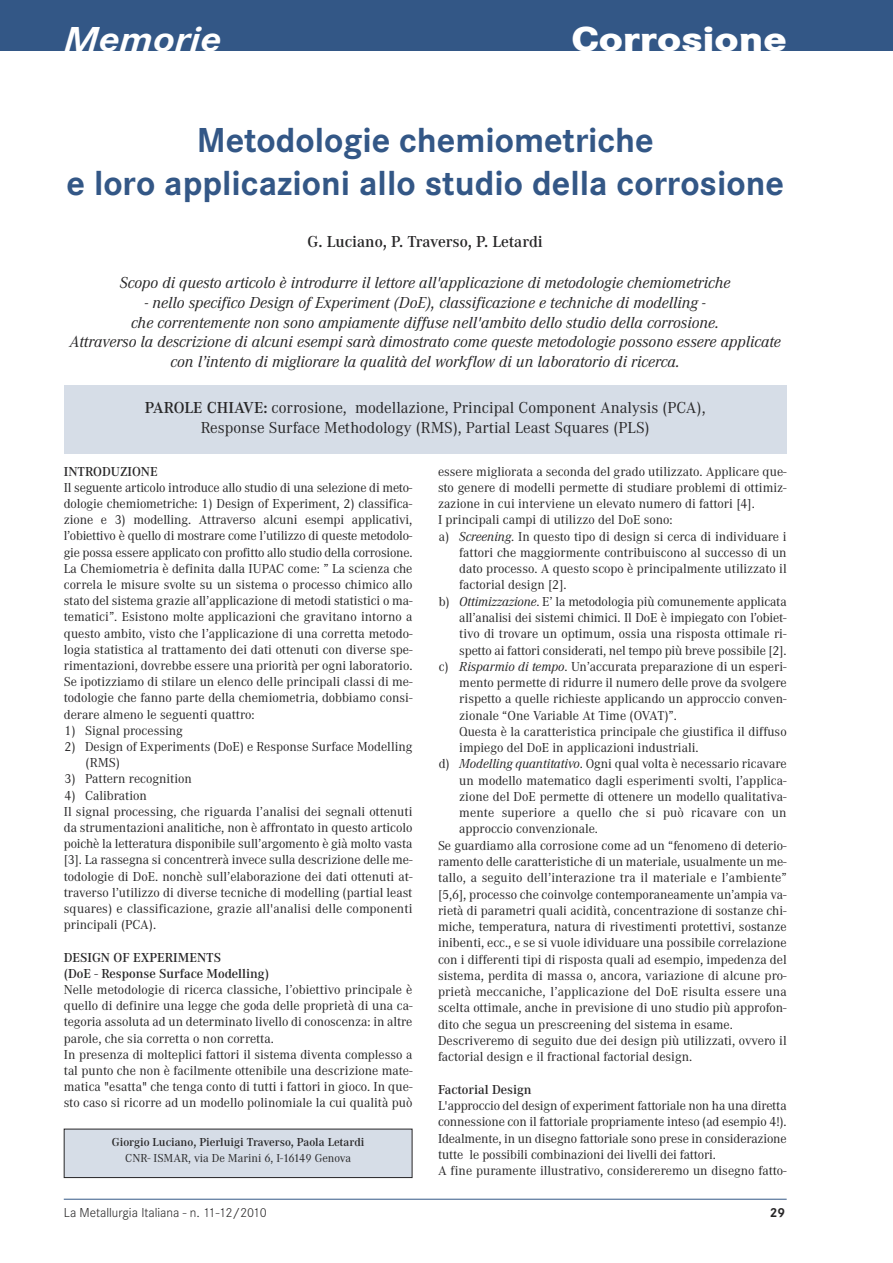
<style>
.page{position:relative;width:893px;height:1263px;background:#fff}
.page>*{position:absolute;margin:0;border:0;box-sizing:border-box;transform-origin:0 0}
.t1{font:700 36px/43.2px "Corporate S";color:#335786;text-align:center}
.t2{font:800 36px "Corporate S";color:#fff;scale:1.14 1}
.t3{font:italic 700 36px "Corporate S";color:#fff;scale:1.14 1}
.t4{font:italic 16.5px/19.8px "Corporate A";color:#272627;text-align:center}
.t5{font:16.5px/19.8px "Corporate A";color:#272627;text-align:center}
.t6{font:600 16.5px "Corporate A";color:#272627}
.t7{font:13.5px/16.2px "Corporate A";color:#272627}
.t8{font:600 13.5px/16.2px "Corporate A";color:#272627}
.t9{font:300 13.5px "Corporate S";color:#272627}
.t10{font:700 13.5px "Corporate S";color:#272627}
.t11{font:600 12px "Corporate A";color:#272627}
.t12{font:12px "Corporate A";color:#272627}
.s1{font-weight:600}
.s2{font-style:italic}
</style>
<div class="page">
<div style="left:0;top:0;width:893px;height:51px;background:#335786"></div>
<hr style="left:64px;top:1199px;width:723px;height:1px;background:#335786">
<div style="left:64px;top:1129px;width:348px;height:48px;background:#d6dde7"></div>
<div style="left:64px;top:1129px;width:348px;height:49px;border:1px solid #272627"></div>
<div style="left:64px;top:385px;width:723px;height:68px;background:#d6dde7"></div>
<h1 class="t3" style="left:64px;top:18px;width:140px">Memorie</h1>
<h1 class="t2" style="left:571px;top:18px;width:190px">Corrosione</h1>
<h1 class="t1" style="left:66px;top:118px;width:719px">Metodologie chemiometriche<br>e loro applicazioni allo studio della corrosione</h1>
<p class="t6" style="left:308px;top:231px;width:237px">G. Luciano, P. Traverso, P. Letardi</p>
<p class="t4" style="left:120px;top:272px;width:612px">Scopo di questo articolo è introdurre il lettore all'applicazione di metodologie chemiometriche</p>
<p class="t4" style="left:70px;top:292px;width:713px">- nello specifico Design of Experiment (DoE), classificazione e techniche di modelling -<br>che correntemente non sono ampiamente diffuse nell'ambito dello studio della corrosione.<br>Attraverso la descrizione di alcuni esempi sarà dimostrato come queste metodologie possono essere applicate con l’intento di migliorare la qualità del workflow di un laboratorio di ricerca.</p>
<p class="t5" style="left:145px;top:397px;width:562px"><span class="s1">PAROLE CHIAVE:</span> corrosione, modellazione, Principal Component Analysis (PCA),<br>Response Surface Methodology (RMS), Partial Least Squares (PLS)</p>
<p class="t8" style="left:64px;top:463px;width:96px">INTRODUZIONE</p>
<p class="t7" style="left:64px;top:479px;width:350px;text-align:justify">Il seguente articolo introduce allo studio di una selezione di meto&shy;dologie chemiometriche: 1) Design of Experiment, 2) classifica&shy;zione e 3) modelling. Attraverso alcuni esempi applicativi, l’obiettivo è quello di mostrare come l’utilizzo di queste metodolo&shy;gie possa essere applicato con profitto allo studio della corrosione.<br>La Chemiometria è definita dalla IUPAC come: ” La scienza che correla le misure svolte su un sistema o processo chimico allo stato del sistema grazie all’applicazione di metodi statistici o ma&shy;tematici”. Esistono molte applicazioni che gravitano intorno a questo ambito, visto che l’applicazione di una corretta metodo&shy;logia statistica al trattamento dei dati ottenuti con diverse spe&shy;rimentazioni, dovrebbe essere una priorità per ogni laboratorio.<br>Se ipotizziamo di stilare un elenco delle principali classi di me&shy;todologie che fanno parte della chemiometria, dobbiamo consi&shy;derare almeno le seguenti quattro:</p>
<p class="t7" style="left:65px;top:722px;width:120px">1) Signal processing</p>
<p class="t7" style="left:86px;top:738px;width:328px;text-indent:-21px">2) Design of Experiments (DoE) e Response Surface Modelling (RMS)</p>
<p class="t7" style="left:65px;top:771px;width:129px">3) Pattern recognition</p>
<p class="t7" style="left:64px;top:787px;width:350px">4) Calibration<br>Il signal processing, che riguarda l’analisi dei segnali ottenuti da strumentazioni analitiche, non è affrontato in questo articolo poichè la letteratura disponibile sull’argomento è già molto vasta [3]. La rassegna si concentrerà invece sulla descrizione delle me&shy;todologie di DoE. nonchè sull’elaborazione dei dati ottenuti at&shy;traverso l’utilizzo di diverse tecniche di modelling (partial least squares) e classificazione, grazie all'analisi delle componenti principali (PCA).</p>
<p class="t8" style="left:64px;top:949px;width:207px">DESIGN OF EXPERIMENTS<br>(DoE - Response Surface Modelling)</p>
<p class="t7" style="left:64px;top:981px;width:350px">Nelle metodologie di ricerca classiche, l’obiettivo principale è quello di definire una legge che goda delle proprietà di una ca&shy;tegoria assoluta ad un determinato livello di conoscenza: in altre parole, che sia corretta o non corretta.<br>In presenza di molteplici fattori il sistema diventa complesso a tal punto che non è facilmente ottenibile una descrizione mate&shy;matica "esatta" che tenga conto di tutti i fattori in gioco. In que&shy;sto caso si ricorre ad un modello polinomiale la cui qualità può</p>
<p class="t11" style="left:112px;top:1135px;width:254px">Giorgio Luciano, Pierluigi Traverso, Paola Letardi</p>
<p class="t12" style="left:125px;top:1151px;width:227px">CNR- ISMAR, via De Marini 6, I-16149 Genova</p>
<p class="t7" style="left:438px;top:463px;width:350px">essere migliorata a seconda del grado utilizzato. Applicare que-</p>
<p class="t7" style="left:438px;top:479px;width:350px">sto genere di modelli permette di studiare problemi di ottimiz-</p>
<p class="t7" style="left:438px;top:495px;width:318px">zazione in cui interviene un elevato numero di fattori [4].</p>
<p class="t7" style="left:438px;top:512px;width:236px">I principali campi di utilizzo del DoE sono:</p>
<p class="t7" style="left:439px;top:528px;width:349px">a) <span class="s2">Screening</span>. In questo tipo di design si cerca di individuare i</p>
<p class="t7" style="left:459px;top:544px;width:329px">fattori che maggiormente contribuiscono al successo di un</p>
<p class="t7" style="left:459px;top:560px;width:329px">dato processo. A questo scopo è principalmente utilizzato il</p>
<p class="t7" style="left:459px;top:577px;width:109px">factorial design [2].</p>
<p class="t7" style="left:439px;top:593px;width:349px">b) <span class="s2">Ottimizzazione</span>. E’ la metodologia più comunemente applicata</p>
<p class="t7" style="left:459px;top:609px;width:329px">all’analisi dei sistemi chimici. Il DoE è impiegato con l’obiet-</p>
<p class="t7" style="left:459px;top:625px;width:329px">tivo di trovare un optimum, ossia una risposta ottimale ri-</p>
<p class="t7" style="left:459px;top:642px;width:329px">spetto ai fattori considerati, nel tempo più breve possibile [2].</p>
<p class="t7" style="left:439px;top:658px;width:349px">c) <span class="s2">Risparmio di tempo</span>. Un’accurata preparazione di un esperi-</p>
<p class="t7" style="left:459px;top:674px;width:329px">mento permette di ridurre il numero delle prove da svolgere</p>
<p class="t7" style="left:459px;top:690px;width:329px">rispetto a quelle richieste applicando un approccio conven-</p>
<p class="t7" style="left:459px;top:707px;width:219px">zionale “One Variable At Time (OVAT)”.</p>
<p class="t7" style="left:459px;top:723px;width:329px">Questa è la caratteristica principale che giustifica il diffuso</p>
<p class="t7" style="left:459px;top:739px;width:241px">impiego del DoE in applicazioni industriali.</p>
<p class="t7" style="left:439px;top:756px;width:349px">d) <span class="s2">Modelling quantitativo</span>. Ogni qual volta è necessario ricavare</p>
<p class="t7" style="left:459px;top:772px;width:329px">un modello matematico dagli esperimenti svolti, l’applica-</p>
<p class="t7" style="left:459px;top:788px;width:329px">zione del DoE permette di ottenere un modello qualitativa-</p>
<p class="t7" style="left:459px;top:804px;width:329px">mente superiore a quello che si può ricavare con un</p>
<p class="t7" style="left:459px;top:821px;width:140px">approccio convenzionale.</p>
<p class="t7" style="left:438px;top:837px;width:350px">Se guardiamo alla corrosione come ad un “fenomeno di deterio-</p>
<p class="t7" style="left:438px;top:853px;width:350px">ramento delle caratteristiche di un materiale, usualmente un me-</p>
<p class="t7" style="left:438px;top:869px;width:350px">tallo, a seguito dell’interazione tra il materiale e l’ambiente”</p>
<p class="t7" style="left:438px;top:886px;width:350px">[5,6], processo che coinvolge contemporaneamente un’ampia va-</p>
<p class="t7" style="left:438px;top:902px;width:350px">rietà di parametri quali acidità, concentrazione di sostanze chi-</p>
<p class="t7" style="left:438px;top:918px;width:350px">miche, temperatura, natura di rivestimenti protettivi, sostanze</p>
<p class="t7" style="left:438px;top:935px;width:350px">inibenti, ecc., e se si vuole idividuare una possibile correlazione</p>
<p class="t7" style="left:438px;top:951px;width:350px">con i differenti tipi di risposta quali ad esempio, impedenza del</p>
<p class="t7" style="left:438px;top:967px;width:350px">sistema, perdita di massa o, ancora, variazione di alcune pro-</p>
<p class="t7" style="left:438px;top:983px;width:350px">prietà meccaniche, l’applicazione del DoE risulta essere una</p>
<p class="t7" style="left:438px;top:1000px;width:350px">scelta ottimale, anche in previsione di uno studio più approfon-</p>
<p class="t7" style="left:438px;top:1016px;width:296px">dito che segua un prescreening del sistema in esame.</p>
<p class="t7" style="left:438px;top:1032px;width:350px">Descriveremo di seguito due dei design più utilizzati, ovvero il</p>
<p class="t7" style="left:438px;top:1048px;width:256px">factorial design e il fractional factorial design.</p>
<p class="t8" style="left:438px;top:1081px;width:95px">Factorial Design</p>
<p class="t7" style="left:438px;top:1097px;width:350px">L'approccio del design of experiment fattoriale non ha una diretta connessione con il fattoriale propriamente inteso (ad esempio 4!).<br>Idealmente, in un disegno fattoriale sono prese in considerazione tutte le possibili combinazioni dei livelli dei fattori.<br>A fine puramente illustrativo, considereremo un disegno fatto-</p>
<p class="t9" style="left:64px;top:1204px;width:204px">La Metallurgia Italiana - n. 11-12/2010</p>
<p class="t10" style="left:770px;top:1204px;width:17px">29</p>
</div>
